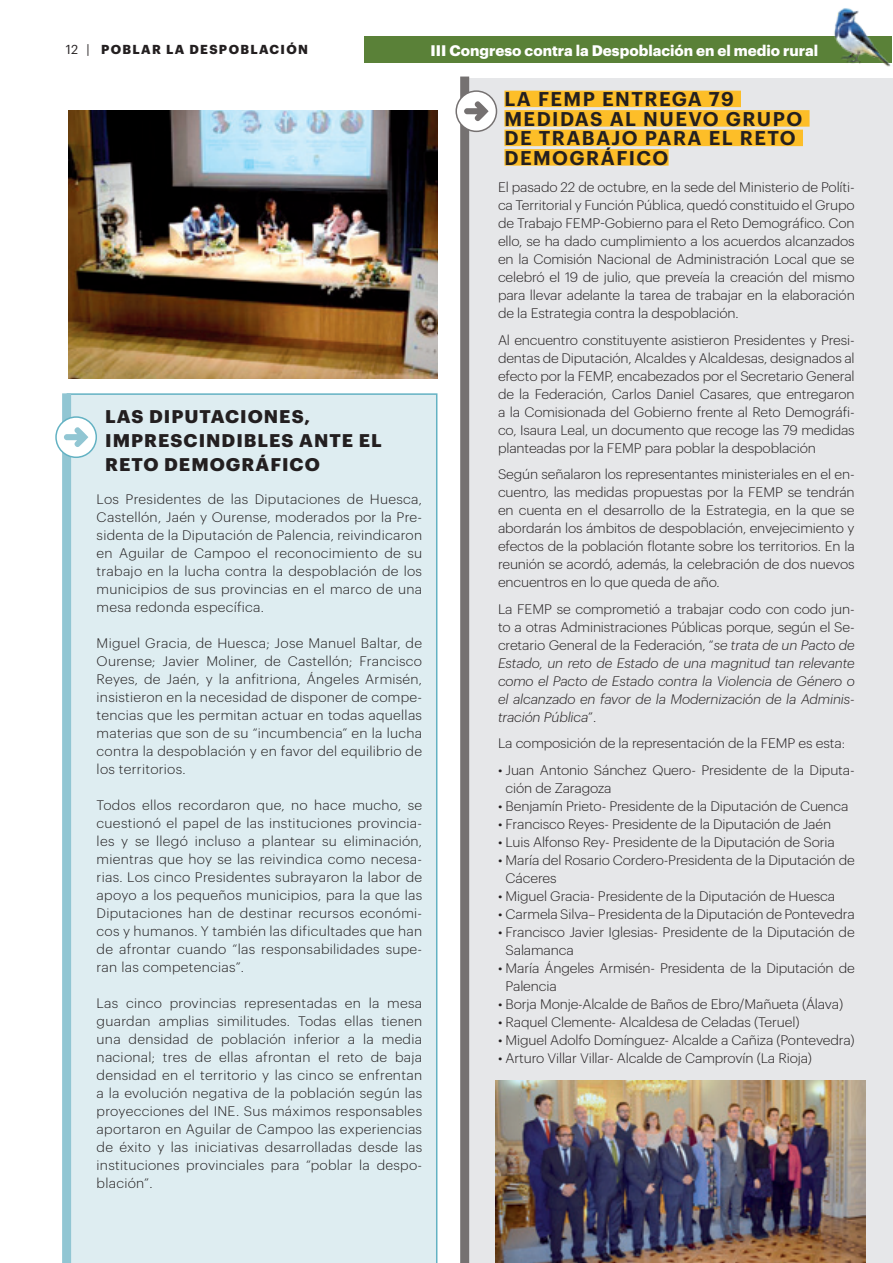
<style>
.page{position:relative;width:893px;height:1263px;background:#fff}
.page>*{position:absolute;margin:0;border:0;box-sizing:border-box;transform-origin:0 0}
.t1{font:600 19.5px/19.5px "Graphik";letter-spacing:.075em;color:#231f20}
.t2{font:700 18px/24px "Graphik";letter-spacing:.055em;color:#231f20}
.t3{font:700 15px "Graphik";color:#fff}
.t4{font:300 13.5px/18px "Graphik";letter-spacing:-.01em;color:#231f20;text-align:justify}
.t5{font:italic 300 13.5px/18px "Graphik";letter-spacing:-.01em;color:#231f20;text-align:justify}
.t6{font:700 12.75px "Graphik";color:#231f20}
.s1{font-weight:400}
.s2{font-style:normal}
</style>
<div class="page">
<div style="left:71px;top:393px;width:366px;height:870px;background:#deedf1"></div>
<div style="left:466px;top:78px;width:427px;height:1185px;background:#e6e7e9"></div>
<div style="left:504px;top:91px;width:237px;height:16px;background:#fdbe28"></div>
<div style="left:504px;top:110px;width:306px;height:17px;background:#fdbe28"></div>
<div style="left:504px;top:130px;width:299px;height:16px;background:#fdbe28"></div>
<div style="left:504px;top:149px;width:165px;height:17px;background:#fdbe28"></div>
<div style="left:460px;top:77px;width:9px;height:1186px;background:#757171"></div>
<div style="left:456px;top:91px;width:40px;height:40px;background:#fff;border-radius:50%"></div>
<div style="left:455px;top:90px;width:42px;height:42px;border:2px solid #757171;border-radius:50%"></div>
<svg style="left:464px;top:101px;width:25px;height:20px"></svg>
<img style="left:496px;top:1080px;width:369px;height:183px">
<div style="left:62px;top:393px;width:9px;height:870px;background:#91c6d3"></div>
<div style="left:56px;top:417px;width:40px;height:40px;background:#fff;border-radius:50%"></div>
<div style="left:55px;top:416px;width:42px;height:42px;border:2px solid #63b2c3;border-radius:50%"></div>
<svg style="left:64px;top:427px;width:24px;height:20px"></svg>
<img style="left:68px;top:111px;width:369px;height:267px">
<div style="left:364px;top:37px;width:528px;height:26px;background:#5a8138"></div>
<img style="left:826px;top:8px;width:66px;height:59px">
<p class="t6" style="left:66px;top:39px;width:46px"><span class="s1">12 |</span> poblar</p>
<p class="t6" style="left:166px;top:39px;width:35px">la despoblación</p>
<p class="t3" style="left:431px;top:38px;width:389px">III Congreso contra la Despoblación en el medio rural</p>
<h2 class="t2" style="left:105px;top:403px;width:278px">LAS DIPUTACIONES,<br>IMPRESCINDIBLES ANTE EL<br>RETO DEMOGRÁFICO</h2>
<p class="t4" style="left:97px;top:489px;width:327px">Los Presidentes de las Diputaciones de Huesca, Castellón, Jaén y Ourense, moderados por la Pre&shy;sidenta de la Diputación de Palencia, reivindicaron en Aguilar de Campoo el reconocimiento de su trabajo en la lucha contra la despoblación de los municipios de sus provincias en el marco de una mesa redonda específica.</p>
<p class="t4" style="left:97px;top:633px;width:327px">Miguel Gracia, de Huesca; Jose Manuel Baltar, de Ourense; Javier Moliner, de Castellón; Francisco Reyes, de Jaén, y la anfitriona, Ángeles Armisén, insistieron en la necesidad de disponer de compe&shy;tencias que les permitan actuar en todas aquellas materias que son de su “incumbencia” en la lucha contra la despoblación y en favor del equilibrio de los territorios.</p>
<p class="t4" style="left:97px;top:795px;width:327px">Todos ellos recordaron que, no hace mucho, se cuestionó el papel de las instituciones provincia&shy;les y se llegó incluso a plantear su eliminación, mientras que hoy se las reivindica como necesa&shy;rias. Los cinco Presidentes subrayaron la labor de apoyo a los pequeños municipios, para la que las Diputaciones han de destinar recursos económi&shy;cos y humanos. Y también las dificultades que han de afrontar cuando “las responsabilidades supe&shy;ran las competencias”.</p>
<p class="t4" style="left:97px;top:993px;width:327px">Las cinco provincias representadas en la mesa guardan amplias similitudes. Todas ellas tienen una densidad de población inferior a la media nacional; tres de ellas afrontan el reto de baja densidad en el territorio y las cinco se enfrentan a la evolución negativa de la población según las proyecciones del INE. Sus máximos responsables aportaron en Aguilar de Campoo las experiencias de éxito y las iniciativas desarrolladas desde las instituciones provinciales para “poblar la despo&shy;blación”.</p>
<h1 class="t1" style="left:504px;top:88px;width:300px">LA FEMP ENTREGA 79<br>MEDIDAS AL NUEVO GRUPO<br>DE TRABAJO PARA EL RETO<br>DEMOGRÁFICO</h1>
<p class="t4" style="left:498px;top:177px;width:358px">El pasado 22 de octubre, en la sede del Ministerio de Políti&shy;ca Territorial y Función Pública, quedó constituido el Grupo de Trabajo FEMP-Gobierno para el Reto Demográfico. Con ello, se ha dado cumplimiento a los acuerdos alcanzados en la Comisión Nacional de Administración Local que se celebró el 19 de julio, que preveía la creación del mismo para llevar adelante la tarea de trabajar en la elaboración de la Estrategia contra la despoblación.</p>
<p class="t4" style="left:498px;top:330px;width:358px">Al encuentro constituyente asistieron Presidentes y Presi&shy;dentas de Diputación, Alcaldes y Alcaldesas, designados al efecto por la FEMP, encabezados por el Secretario General de la Federación, Carlos Daniel Casares, que entregaron a la Comisionada del Gobierno frente al Reto Demográfi&shy;co, Isaura Leal, un documento que recoge las 79 medidas planteadas por la FEMP para poblar la despoblación</p>
<p class="t4" style="left:498px;top:464px;width:358px">Según señalaron los representantes ministeriales en el en&shy;cuentro, las medidas propuestas por la FEMP se tendrán en cuenta en el desarrollo de la Estrategia, en la que se abordarán los ámbitos de despoblación, envejecimiento y efectos de la población flotante sobre los territorios. En la reunión se acordó, además, la celebración de dos nuevos encuentros en lo que queda de año.</p>
<p class="t5" style="left:498px;top:599px;width:358px"><span class="s2">La FEMP se comprometió a trabajar codo con codo jun&shy;to a otras Administraciones Públicas porque, según el Se&shy;cretario General de la Federación, “</span>se trata de un Pacto de Estado, un reto de Estado de una magnitud tan relevante como el Pacto de Estado contra la Violencia de Género o el alcanzado en favor de la Modernización de la Adminis&shy;tración Pública<span class="s2">”.</span></p>
<p class="t4" style="left:498px;top:733px;width:348px">La composición de la representación de la FEMP es esta:</p>
<p class="t4" style="left:506px;top:760px;width:351px;text-indent:-8px">• Juan Antonio Sánchez Quero- Presidente de la Diputa&shy;ción de Zaragoza</p>
<p class="t4" style="left:498px;top:796px;width:352px">• Benjamín Prieto- Presidente de la Diputación de Cuenca</p>
<p class="t4" style="left:498px;top:814px;width:335px">• Francisco Reyes- Presidente de la Diputación de Jaén</p>
<p class="t4" style="left:498px;top:832px;width:338px">• Luis Alfonso Rey- Presidente de la Diputación de Soria</p>
<p class="t4" style="left:506px;top:850px;width:351px;text-indent:-8px">• María del Rosario Cordero-Presidenta de la Diputación de<br>Cáceres</p>
<p class="t4" style="left:498px;top:886px;width:339px">• Miguel Gracia- Presidente de la Diputación de Huesca</p>
<p class="t4" style="left:498px;top:904px;width:358px">• Carmela Silva– Presidenta de la Diputación de Pontevedra</p>
<p class="t4" style="left:506px;top:922px;width:351px;text-indent:-8px">• Francisco Javier Iglesias- Presidente de la Diputación de<br>Salamanca</p>
<p class="t4" style="left:506px;top:958px;width:351px;text-indent:-8px">• María Ángeles Armisén- Presidenta de la Diputación de<br>Palencia</p>
<p class="t4" style="left:498px;top:994px;width:347px">• Borja Monje-Alcalde de Baños de Ebro/Mañueta (Álava)</p>
<p class="t4" style="left:498px;top:1012px;width:303px">• Raquel Clemente- Alcaldesa de Celadas (Teruel)</p>
<p class="t4" style="left:498px;top:1030px;width:358px">• Miguel Adolfo Domínguez- Alcalde a Cañiza (Pontevedra)</p>
<p class="t4" style="left:498px;top:1048px;width:316px">• Arturo Villar Villar- Alcalde de Camprovín (La Rioja)</p>
</div>
